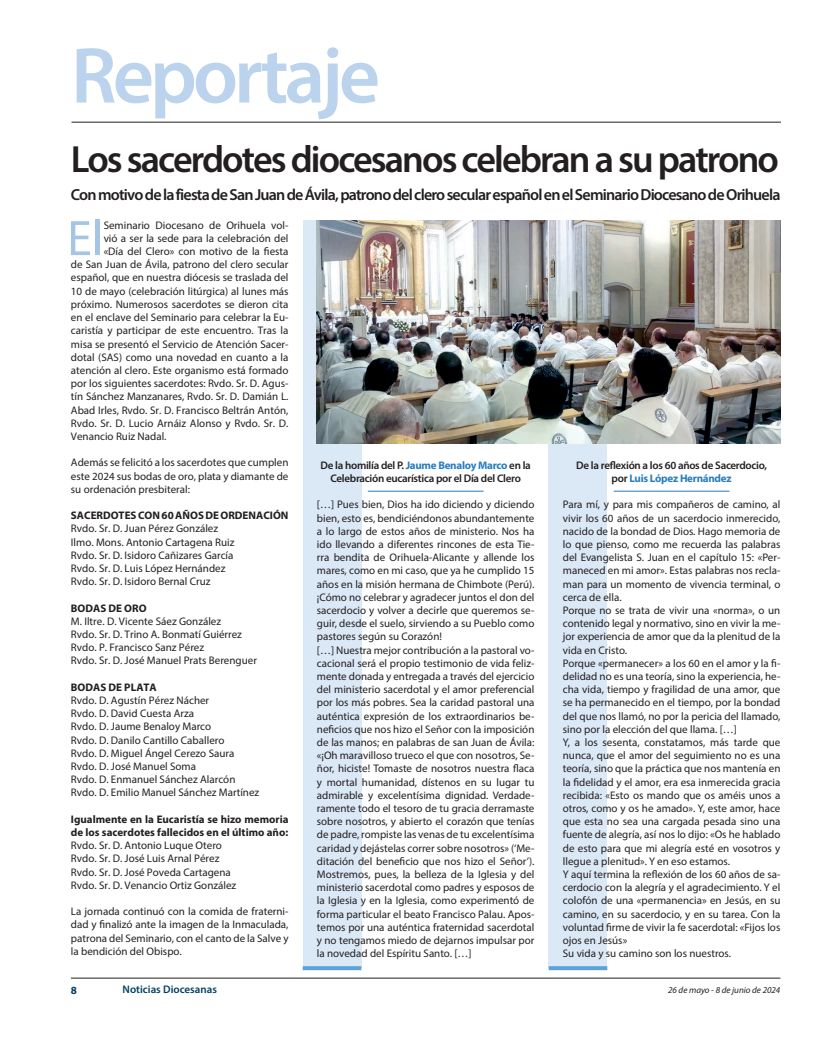
<style>
.page{position:relative;width:823px;height:1049px;background:#fff}
.page>*{position:absolute;margin:0;border:0;box-sizing:border-box;transform-origin:0 0}
.t1{font:600 80px "Myriad Pro";letter-spacing:-.05em;color:#bbd3ed}
.t2{font:50.2px "Myriad Pro";color:#a5c5e7}
.t3{font:600 38px "Myriad Pro";letter-spacing:-.05em;color:#231f20}
.t4{font:600 16px "Myriad Pro";letter-spacing:-.05em;color:#231f20}
.t5{font:11px/13.2px "Myriad Pro";color:#231f20;text-align:justify}
.t6{font:600 11px/13.2px "Myriad Pro";letter-spacing:-.025em;color:#231f20;text-align:center}
.t7{font:700 11px/13.2px "Myriad Pro";color:#231f20}
.t8{font:700 11px "Myriad Pro";letter-spacing:-.025em;color:#277dc1}
.t9{font:600 11px "Myriad Pro";color:#043e62}
.t10{font:700 11px "Myriad Pro";color:#043e62}
.t11{font:italic 9px "Myriad Pro";color:#231f20}
.s1{font-weight:700}
.s2{font-weight:600;color:#231f20}
.s3{font-weight:700;color:#277dc1}
</style>
<div class="page">
<hr style="left:71px;top:978px;width:709px;height:1px;background:#231f20">
<div style="left:302px;top:221px;width:59px;height:747px;background:#dbe8f6"></div>
<div style="left:548px;top:432px;width:59px;height:536px;background:#dbe8f6"></div>
<hr style="left:71px;top:122px;width:709px;height:1px;background:#231f20">
<img style="left:317px;top:220px;width:463px;height:224px">
<hr style="left:367px;top:491px;width:116px;height:1px;background:#277dc1">
<hr style="left:613px;top:491px;width:116px;height:1px;background:#277dc1">
<svg style="left:302px;top:966px;width:59px;height:4px"></svg>
<svg style="left:548px;top:966px;width:59px;height:4px"></svg>
<p class="t1" style="left:71px;top:25px;width:310px">Reportaje</p>
<p class="t3" style="left:71px;top:135px;width:709px">Los sacerdotes diocesanos celebran a su patrono</p>
<p class="t4" style="left:71px;top:184px;width:710px">Con motivo de la fiesta de San Juan de Ávila, patrono del clero secular español en el Seminario Diocesano de Orihuela</p>
<p class="t2" style="left:67px;top:207px;width:38px">El</p>
<p class="t5" style="left:104px;top:218px;width:186px">Seminario Diocesano de Orihuela vol-</p>
<p class="t5" style="left:104px;top:231px;width:186px">vió a ser la sede para la celebración del</p>
<p class="t5" style="left:104px;top:245px;width:186px">«Día del Clero» con motivo de la fiesta</p>
<p class="t5" style="left:71px;top:258px;width:219px">de San Juan de Ávila, patrono del clero secular</p>
<p class="t5" style="left:71px;top:271px;width:219px">español, que en nuestra diócesis se traslada del</p>
<p class="t5" style="left:71px;top:284px;width:219px">10 de mayo (celebración litúrgica) al lunes más</p>
<p class="t5" style="left:71px;top:297px;width:219px">próximo. Numerosos sacerdotes se dieron cita</p>
<p class="t5" style="left:71px;top:311px;width:219px">en el enclave del Seminario para celebrar la Eu-</p>
<p class="t5" style="left:71px;top:324px;width:219px">caristía y participar de este encuentro. Tras la</p>
<p class="t5" style="left:71px;top:337px;width:219px">misa se presentó el Servicio de Atención Sacer-</p>
<p class="t5" style="left:71px;top:350px;width:219px">dotal (SAS) como una novedad en cuanto a la</p>
<p class="t5" style="left:71px;top:363px;width:219px">atención al clero. Este organismo está formado</p>
<p class="t5" style="left:71px;top:377px;width:219px">por los siguientes sacerdotes: Rvdo. Sr. D. Agus-</p>
<p class="t5" style="left:71px;top:390px;width:219px">tín Sánchez Manzanares, Rvdo. Sr. D. Damián L.</p>
<p class="t5" style="left:71px;top:403px;width:219px">Abad Irles, Rvdo. Sr. D. Francisco Beltrán Antón,</p>
<p class="t5" style="left:71px;top:416px;width:219px">Rvdo. Sr. D. Lucio Arnáiz Alonso y Rvdo. Sr. D.</p>
<p class="t5" style="left:71px;top:429px;width:97px">Venancio Ruiz Nadal.</p>
<p class="t5" style="left:71px;top:456px;width:219px">Además se felicitó a los sacerdotes que cumplen este 2024 sus bodas de oro, plata y diamante de su ordenación presbiteral:</p>
<p class="t7" style="left:71px;top:508px;width:219px">SACERDOTES CON 60 AÑOS DE ORDENACIÓN</p>
<p class="t5" style="left:71px;top:522px;width:165px;text-align:left">Rvdo. Sr. D. Juan Pérez González Ilmo. Mons. Antonio Cartagena Ruiz Rvdo. Sr. D. Isidoro Cañizares García Rvdo. Sr. D. Luis López Hernández Rvdo. Sr. D. Isidoro Bernal Cruz</p>
<p class="t5" style="left:71px;top:601px;width:187px;text-align:left"><span class="s1">BODAS DE ORO<br></span>M. Iltre. D. Vicente Sáez González<br>Rvdo. Sr. D. Trino A. Bonmatí Guiérrez<br>Rvdo. P. Francisco Sanz Pérez<br>Rvdo. Sr. D. José Manuel Prats Berenguer</p>
<p class="t5" style="left:71px;top:680px;width:190px;text-align:left"><span class="s1">BODAS DE PLATA<br></span>Rvdo. D. Agustín Pérez Nácher<br>Rvdo. D. David Cuesta Arza<br>Rvdo. D. Jaume Benaloy Marco<br>Rvdo. D. Danilo Cantillo Caballero<br>Rvdo. D. Miguel Ángel Cerezo Saura<br>Rvdo. D. José Manuel Soma<br>Rvdo. D. Enmanuel Sánchez Alarcón<br>Rvdo. D. Emilio Manuel Sánchez Martínez</p>
<p class="t7" style="left:71px;top:812px;width:219px">Igualmente en la Eucaristía se hizo memoria de los sacerdotes fallecidos en el último año:</p>
<p class="t5" style="left:71px;top:839px;width:152px">Rvdo. Sr. D. Antonio Luque Otero</p>
<p class="t5" style="left:71px;top:852px;width:150px">Rvdo. Sr. D. José Luis Arnal Pérez</p>
<p class="t5" style="left:71px;top:865px;width:161px">Rvdo. Sr. D. José Poveda Cartagena</p>
<p class="t5" style="left:71px;top:878px;width:167px">Rvdo. Sr. D. Venancio Ortiz González</p>
<p class="t5" style="left:71px;top:905px;width:219px">La jornada continuó con la comida de fraterni&shy;dad y finalizó ante la imagen de la Inmaculada, patrona del Seminario, con el canto de la Salve y la bendición del Obispo.</p>
<p class="t6" style="left:576px;top:458px;width:192px">De la reflexión a los 60 años de Sacerdocio,</p>
<p class="t8" style="left:611px;top:471px;width:121px"><span class="s2">por</span> Luis López Hernández</p>
<p class="t5" style="left:562px;top:498px;width:219px">Para mí, y para mis compañeros de camino, al vivir los 60 años de un sacerdocio inmerecido, nacido de la bondad de Dios. Hago memoria de lo que pienso, como me recuerda las palabras del Evangelista S. Juan en el capítulo 15: «Per&shy;maneced en mi amor». Estas palabras nos recla&shy;man para un momento de vivencia terminal, o cerca de ella.</p>
<p class="t5" style="left:562px;top:603px;width:219px">Porque no se trata de vivir una «norma», o un contenido legal y normativo, sino en vivir la me&shy;jor experiencia de amor que da la plenitud de la vida en Cristo.</p>
<p class="t5" style="left:562px;top:656px;width:219px">Porque «permanecer» a los 60 en el amor y la fi&shy;delidad no es una teoría, sino la experiencia, he&shy;cha vida, tiempo y fragilidad de una amor, que se ha permanecido en el tiempo, por la bondad del que nos llamó, no por la pericia del llamado, sino por la elección del que llama. […]</p>
<p class="t5" style="left:562px;top:735px;width:219px">Y, a los sesenta, constatamos, más tarde que nunca, que el amor del seguimiento no es una teoría, sino que la práctica que nos mantenía en la fidelidad y el amor, era esa inmerecida gracia recibida: «Esto os mando que os améis unos a otros, como y os he amado». Y, este amor, hace que esta no sea una cargada pesada sino una fuente de alegría, así nos lo dijo: «Os he hablado de esto para que mi alegría esté en vosotros y llegue a plenitud». Y en eso estamos.</p>
<p class="t5" style="left:562px;top:867px;width:219px">Y aquí termina la reflexión de los 60 años de sa&shy;cerdocio con la alegría y el agradecimiento. Y el colofón de una «permanencia» en Jesús, en su camino, en su sacerdocio, y en su tarea. Con la voluntad firme de vivir la fe sacerdotal: «Fijos los ojos en Jesús»</p>
<p class="t5" style="left:562px;top:947px;width:170px">Su vida y su camino son los nuestros.</p>
<p class="t6" style="left:320px;top:458px;width:212px">De la homilía del P. <span class="s3">Jaume Benaloy Marco</span> en la<br>Celebración eucarística por el Día del Clero</p>
<p class="t5" style="left:317px;top:498px;width:219px">[…] Pues bien, Dios ha ido diciendo y diciendo bien, esto es, bendiciéndonos abundantemente a lo largo de estos años de ministerio. Nos ha ido llevando a diferentes rincones de esta Tie&shy;rra bendita de Orihuela-Alicante y allende los mares, como en mi caso, que ya he cumplido 15 años en la misión hermana de Chimbote (Perú). ¡Cómo no celebrar y agradecer juntos el don del sacerdocio y volver a decirle que queremos se&shy;guir, desde el suelo, sirviendo a su Pueblo como pastores según su Corazón!</p>
<p class="t5" style="left:317px;top:643px;width:219px">[…] Nuestra mejor contribución a la pastoral vo&shy;cacional será el propio testimonio de vida feliz&shy;mente donada y entregada a través del ejercicio del ministerio sacerdotal y el amor preferencial por los más pobres. Sea la caridad pastoral una auténtica expresión de los extraordinarios be&shy;neficios que nos hizo el Señor con la imposición de las manos; en palabras de san Juan de Ávila: «¡Oh maravilloso trueco el que con nosotros, Se&shy;ñor, hiciste! Tomaste de nosotros nuestra flaca y mortal humanidad, dístenos en su lugar tu admirable y excelentísima dignidad. Verdade&shy;ramente todo el tesoro de tu gracia derramaste sobre nosotros, y abierto el corazón que tenías de padre, rompiste las venas de tu excelentísima caridad y dejástelas correr sobre nosotros» (‘Me&shy;ditación del beneficio que nos hizo el Señor’).<br>Mostremos, pues, la belleza de la Iglesia y del ministerio sacerdotal como padres y esposos de la Iglesia y en la Iglesia, como experimentó de forma particular el beato Francisco Palau. Apos&shy;temos por una auténtica fraternidad sacerdotal y no tengamos miedo de dejarnos impulsar por la novedad del Espíritu Santo. […]</p>
<p class="t10" style="left:71px;top:982px;width:8px">8</p>
<p class="t9" style="left:122px;top:982px;width:96px">Noticias Diocesanas</p>
<p class="t11" style="left:667px;top:984px;width:114px">26 de mayo - 8 de junio de 2024</p>
</div>
